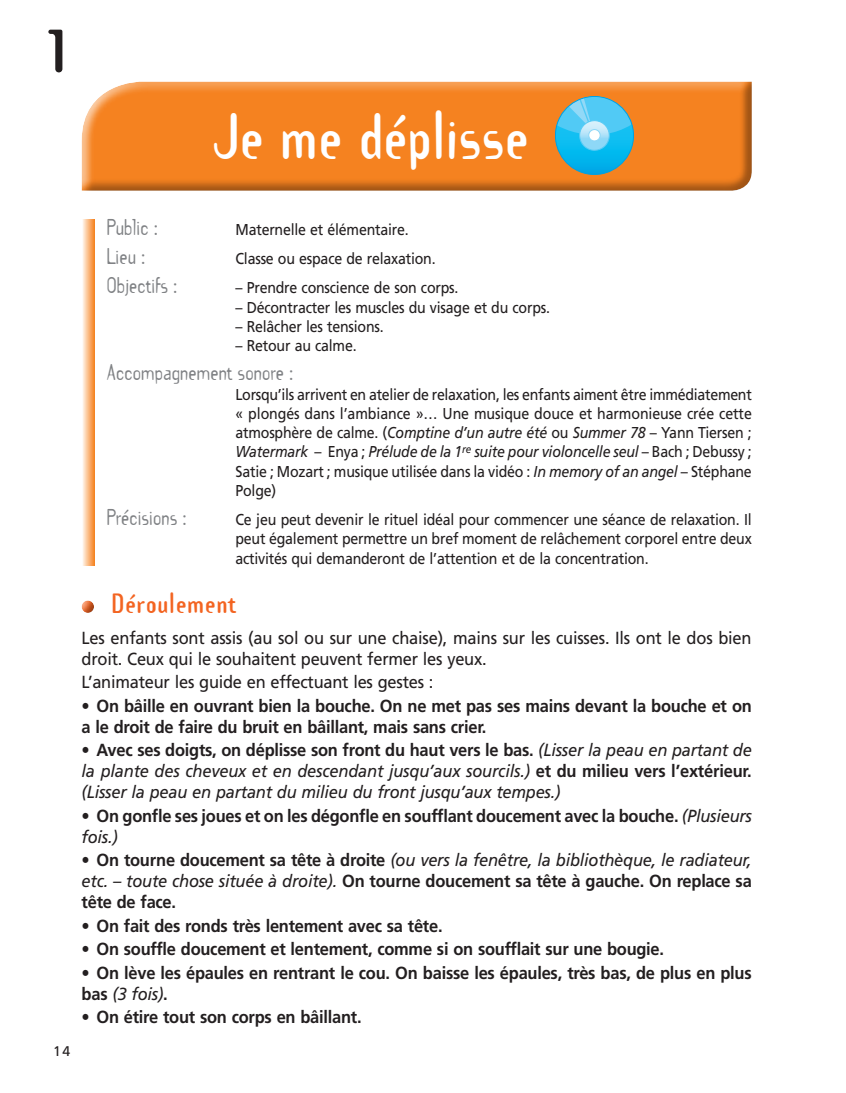
<style>
.page{position:relative;width:846px;height:1093px;background:#fff}
.page>*{position:absolute;margin:0;border:0;box-sizing:border-box;transform-origin:0 0}
.t1{font:700 59.5px "Template Gothic";color:#231f20}
.t2{font:700 57.75px "Template Gothic";color:#fff;scale:.85 1}
.t3{font:700 24.5px "Template Gothic";letter-spacing:.025em;color:#f36421;scale:.9 1}
.t4{font:20.12px "Template Gothic";letter-spacing:-.025em;color:#808285;scale:.88 1}
.t5{font:700 17.5px/21px "Frutiger LT Std";letter-spacing:-.015em;color:#231f20;scale:.94 1}
.t6{font:italic 17.5px/21px "Frutiger LT Std";letter-spacing:-.015em;color:#231f20;text-align:justify;scale:.94 1}
.t7{font:17.5px/21px "Frutiger LT Std";letter-spacing:-.015em;color:#231f20;scale:.94 1}
.t8{font:15.75px/19.2px "Frutiger LT Std";letter-spacing:-.015em;color:#231f20;text-align:justify;scale:.9 1}
.t9{font:14px "Frutiger LT Std";color:#231f20}
.s1{font-style:italic}
.s2{font-weight:400}
.s3{font-style:normal}
.s4{font-weight:700;font-style:normal}
.s5{font-weight:400;font-style:italic}
</style>
<div class="page">
<div style="left:80px;top:597px;width:16px;height:16px;background:#231f20;opacity:.4"></div>
<svg style="left:83px;top:219px;width:11px;height:347px;background:#fabb85"></svg>
<div style="left:78px;top:80px;width:673px;height:112px;background:#231f20;opacity:.4"></div>
<h1 class="t1" style="left:46px;top:7px;width:22px">1</h1>
<h2 class="t2" style="left:214px;top:96px;width:371px">Je me déplisse</h2>
<p class="t9" style="left:53px;top:1043px;width:18px">14</p>
<p class="t4" style="left:106px;top:213px;width:60px">Public :</p>
<p class="t8" style="left:235px;top:220px;width:194px">Maternelle et élémentaire.</p>
<p class="t4" style="left:106px;top:242px;width:46px">Lieu :</p>
<p class="t8" style="left:235px;top:249px;width:224px">Classe ou espace de relaxation.</p>
<p class="t4" style="left:106px;top:271px;width:82px">Objectifs :</p>
<p class="t8" style="left:235px;top:278px;width:249px">– Prendre conscience de son corps.</p>
<p class="t8" style="left:235px;top:298px;width:351px">– Décontracter les muscles du visage et du corps.</p>
<p class="t8" style="left:235px;top:317px;width:166px">– Relâcher les tensions.</p>
<p class="t8" style="left:235px;top:336px;width:136px">– Retour au calme.</p>
<p class="t4" style="left:106px;top:358px;width:214px">Accompagnement sonore :</p>
<p class="t8" style="left:235px;top:385px;width:575px">Lorsqu’ils arrivent en atelier de relaxation, les enfants aiment être immédiatement « plongés dans l’ambiance »… Une musique douce et harmonieuse crée cette atmosphère de calme. (<span class="s1">Comptine d’un autre été</span> ou <span class="s1">Summer 78</span> – Yann Tiersen ; <span class="s1">Watermark</span> – Enya ; <span class="s1">Prélude de la 1</span><sup>re</sup> <span class="s1">suite pour violoncelle seul</span> – Bach ; Debussy ; Satie ; Mozart ; musique utilisée dans la vidéo : <span class="s1">In memory of an angel</span> – Stéphane Polge)</p>
<p class="t4" style="left:106px;top:503px;width:93px">Précisions :</p>
<p class="t8" style="left:235px;top:510px;width:575px">Ce jeu peut devenir le rituel idéal pour commencer une séance de relaxation. Il peut également permettre un bref moment de relâchement corporel entre deux activités qui demanderont de l’attention et de la concentration.</p>
<h3 class="t3" style="left:111px;top:586px;width:141px">Déroulement</h3>
<p class="t7" style="left:82px;top:627px;width:714px">Les enfants sont assis (au sol ou sur une chaise), mains sur les cuisses. Ils ont le dos bien droit. Ceux qui le souhaitent peuvent fermer les yeux.</p>
<p class="t7" style="left:82px;top:672px;width:376px">L’animateur les guide en effectuant les gestes :</p>
<p class="t5" style="left:82px;top:695px;width:714px"><span class="s2">•</span> On bâille en ouvrant bien la bouche. On ne met pas ses mains devant la bouche et on a le droit de faire du bruit en bâillant, mais sans crier.</p>
<p class="t6" style="left:82px;top:740px;width:714px"><span class="s3">•</span> <span class="s4">Avec ses doigts, on déplisse son front du haut vers le bas.</span> (Lisser la peau en partant de la plante des cheveux et en descendant jusqu’aux sourcils.) <span class="s4">et du milieu vers l’extérieur. </span>(Lisser la peau en partant du milieu du front jusqu’aux tempes.)</p>
<p class="t5" style="left:82px;top:805px;width:714px"><span class="s2">•</span> On gonfle ses joues et on les dégonfle en soufflant doucement avec la bouche. <span class="s5">(Plusieurs fois.)</span></p>
<p class="t5" style="left:82px;top:850px;width:714px;text-align:justify"><span class="s2">•</span> On tourne doucement sa tête à droite <span class="s5">(ou vers la fenêtre, la bibliothèque, le radiateur, etc. – toute chose située à droite).</span> On tourne doucement sa tête à gauche. On replace sa tête de face.</p>
<p class="t5" style="left:82px;top:915px;width:385px"><span class="s2">•</span> On fait des ronds très lentement avec sa tête.</p>
<p class="t5" style="left:82px;top:939px;width:621px"><span class="s2">•</span> On souffle doucement et lentement, comme si on soufflait sur une bougie.</p>
<p class="t5" style="left:82px;top:962px;width:714px"><span class="s2">•</span> On lève les épaules en rentrant le cou. On baisse les épaules, très bas, de plus en plus bas <span class="s5">(3 fois)</span>.</p>
<p class="t5" style="left:82px;top:1007px;width:299px"><span class="s2">•</span> On étire tout son corps en bâillant.</p>
</div>
